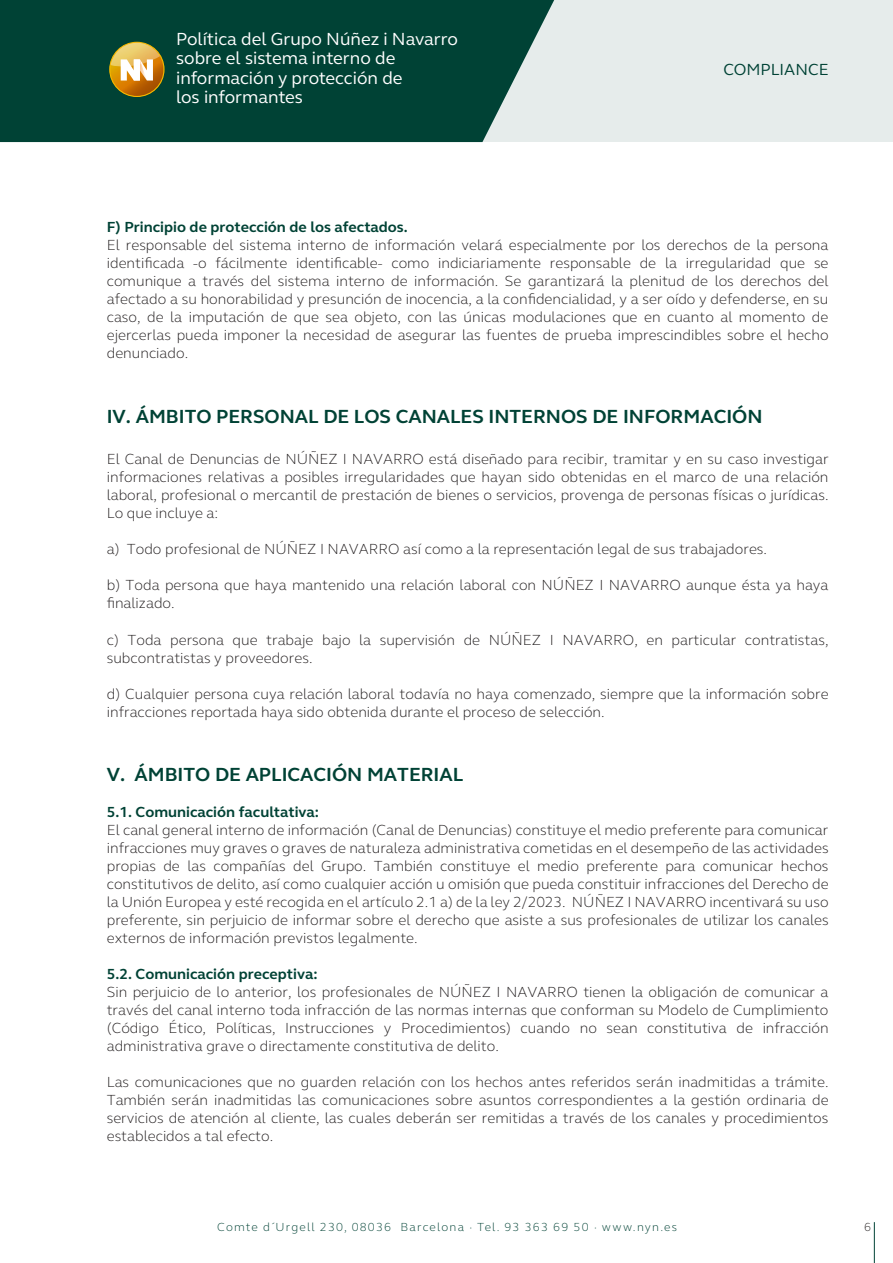
<style>
.page{position:relative;width:893px;height:1263px;background:#fff}
.page>*{position:absolute;margin:0;border:0;box-sizing:border-box;transform-origin:0 0}
.t1{font:700 19.5px "FS Elliot Pro";color:#004235}
.t2{font:18px/19.5px "FS Elliot Pro";color:#fff}
.t3{font:16.5px "FS Elliot Pro";color:#004235}
.t4{font:300 15px/18px "FS Elliot Pro";color:#231f20;text-align:justify}
.t5{font:700 15px "FS Elliot Pro";color:#004235}
.t6{font:300 12px "FS Elliot Pro";letter-spacing:.1em;color:#004235}
.t7{font:300 12px "FS Elliot Pro";color:#231f20}
</style>
<div class="page">
<div style="left:0;top:0;width:893px;height:142px;background:#e6eceb"></div>
<div style="left:0;top:0;width:554px;height:142px;background:#004235"></div>
<svg style="left:109px;top:42px;width:56px;height:55px;background:#af954f"></svg>
<hr style="left:874px;top:1222px;width:1px;height:41px;background:#004235">
<p class="t2" style="left:176px;top:28px;width:283px">Política del Grupo Núñez i Navarro sobre el sistema interno de información y protección de<br>los informantes</p>
<p class="t3" style="left:723px;top:58px;width:107px">COMPLIANCE</p>
<p class="t5" style="left:107px;top:217px;width:303px">F) Principio de protección de los afectados.</p>
<p class="t4" style="left:107px;top:236px;width:723px">El responsable del sistema interno de información velará especialmente por los derechos de la persona identificada -o fácilmente identificable- como indiciariamente responsable de la irregularidad que se comunique a través del sistema interno de información. Se garantizará la plenitud de los derechos del afectado a su honorabilidad y presunción de inocencia, a la confidencialidad, y a ser oído y defenderse, en su caso, de la imputación de que sea objeto, con las únicas modulaciones que en cuanto al momento de ejercerlas pueda imponer la necesidad de asegurar las fuentes de prueba imprescindibles sobre el hecho denunciado.</p>
<h1 class="t1" style="left:107px;top:403px;width:657px">IV. ÁMBITO PERSONAL DE LOS CANALES INTERNOS DE INFORMACIÓN</h1>
<p class="t4" style="left:107px;top:450px;width:723px">El Canal de Denuncias de NÚÑEZ I NAVARRO está diseñado para recibir, tramitar y en su caso investigar informaciones relativas a posibles irregularidades que hayan sido obtenidas en el marco de una relación laboral, profesional o mercantil de prestación de bienes o servicios, provenga de personas físicas o jurídicas.<br>Lo que incluye a:</p>
<p class="t4" style="left:107px;top:540px;width:662px">a) Todo profesional de NÚÑEZ I NAVARRO así como a la representación legal de sus trabajadores.</p>
<p class="t4" style="left:107px;top:576px;width:723px">b) Toda persona que haya mantenido una relación laboral con NÚÑEZ I NAVARRO aunque ésta ya haya finalizado.</p>
<p class="t4" style="left:107px;top:630px;width:723px">c) Toda persona que trabaje bajo la supervisión de NÚÑEZ I NAVARRO, en particular contratistas, subcontratistas y proveedores.</p>
<p class="t4" style="left:107px;top:684px;width:723px">d) Cualquier persona cuya relación laboral todavía no haya comenzado, siempre que la información sobre infracciones reportada haya sido obtenida durante el proceso de selección.</p>
<h1 class="t1" style="left:107px;top:762px;width:358px">V. ÁMBITO DE APLICACIÓN MATERIAL</h1>
<p class="t5" style="left:107px;top:802px;width:214px">5.1. Comunicación facultativa:</p>
<p class="t4" style="left:107px;top:821px;width:723px">El canal general interno de información (Canal de Denuncias) constituye el medio preferente para comunicar infracciones muy graves o graves de naturaleza administrativa cometidas en el desempeño de las actividades propias de las compañías del Grupo. También constituye el medio preferente para comunicar hechos constitutivos de delito, así como cualquier acción u omisión que pueda constituir infracciones del Derecho de la Unión Europea y esté recogida en el artículo 2.1 a) de la ley 2/2023. NÚÑEZ I NAVARRO incentivará su uso preferente, sin perjuicio de informar sobre el derecho que asiste a sus profesionales de utilizar los canales externos de información previstos legalmente.</p>
<p class="t5" style="left:107px;top:964px;width:212px">5.2. Comunicación preceptiva:</p>
<p class="t4" style="left:107px;top:983px;width:723px">Sin perjuicio de lo anterior, los profesionales de NÚÑEZ I NAVARRO tienen la obligación de comunicar a través del canal interno toda infracción de las normas internas que conforman su Modelo de Cumplimiento (Código Ético, Políticas, Instrucciones y Procedimientos) cuando no sean constitutiva de infracción administrativa grave o directamente constitutiva de delito.</p>
<p class="t4" style="left:107px;top:1073px;width:723px">Las comunicaciones que no guarden relación con los hechos antes referidos serán inadmitidas a trámite.<br>También serán inadmitidas las comunicaciones sobre asuntos correspondientes a la gestión ordinaria de servicios de atención al cliente, las cuales deberán ser remitidas a través de los canales y procedimientos establecidos a tal efecto.</p>
<p class="t6" style="left:217px;top:1219px;width:461px">Comte d´Urgell 230, 08036 Barcelona · Tel. 93 363 69 50 · www.nyn.es</p>
<p class="t7" style="left:864px;top:1219px;width:8px">6</p>
</div>
